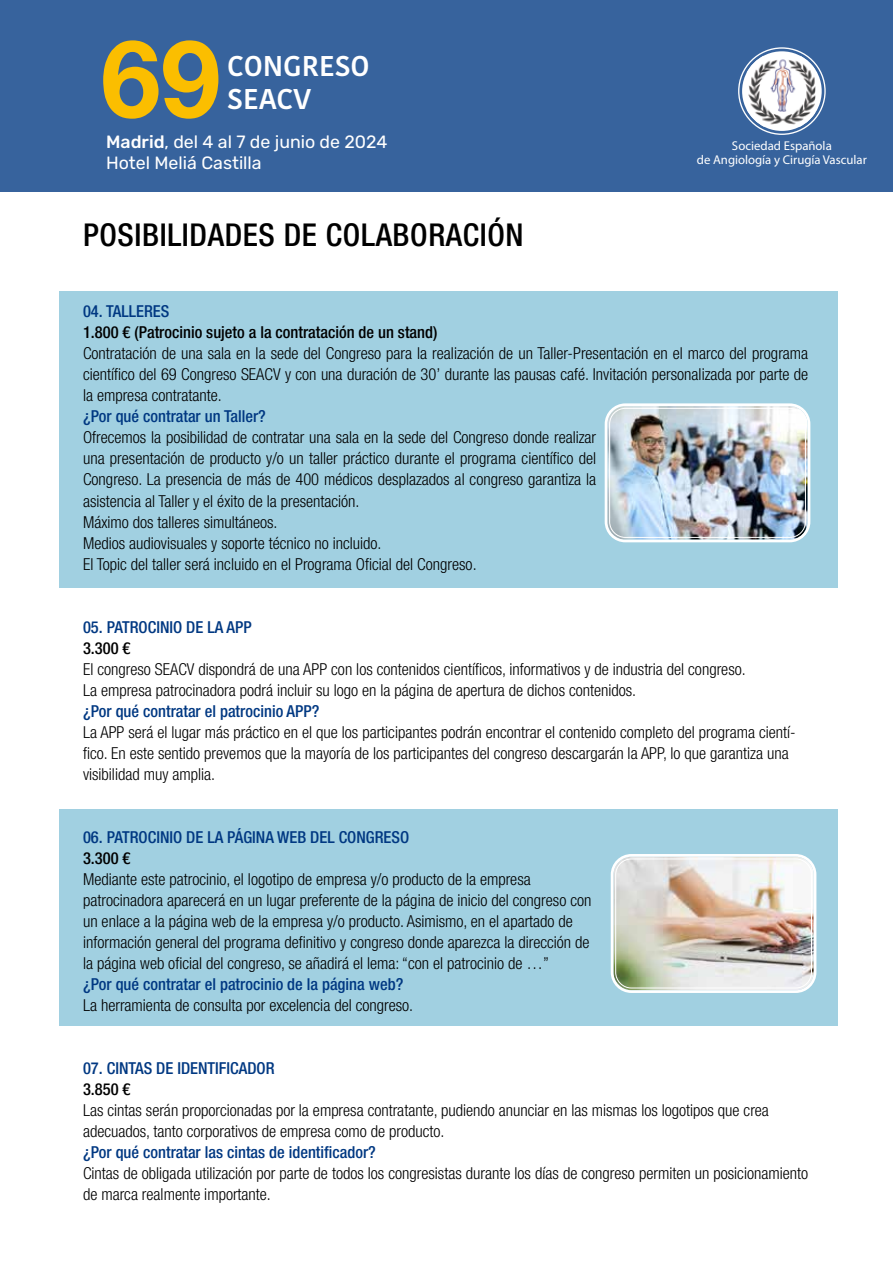
<style>
.page{position:relative;width:893px;height:1263px;background:#fff}
.page>*{position:absolute;margin:0;border:0;box-sizing:border-box;transform-origin:0 0}
.t1{font:700 107.7px "Helvetica Neue";color:#fbbe00}
.t2{font:500 condensed 31.5px "Helvetica Neue LT Com";letter-spacing:.02em;color:#000}
.t3{font:600 28.5px/33px "Kohinoor Devanagari";color:#fff}
.t4{font:17.7px/20.2px "Rubik";color:#fff}
.t5{font:300 condensed 16.5px/21px "Helvetica Neue LT Com";color:#000}
.t6{font:500 condensed 16.5px "Helvetica Neue LT Com";color:#003882}
.t7{font:500 condensed 16.5px "Helvetica Neue LT Com";color:#000}
.t8{font:12.75px/14.4px "Myriad Pro";color:#fff;text-align:center}
.s1{font-weight:500}
</style>
<div class="page">
<div style="left:60px;top:291px;width:778px;height:296px;background:#a1d0e1"></div>
<div style="left:60px;top:809px;width:778px;height:217px;background:#a1d0e1"></div>
<img style="left:607px;top:407px;width:201px;height:133px">
<div style="left:605px;top:403px;width:205px;height:139px;border:3px solid #fff;border-radius:19px"></div>
<div style="left:609px;top:408px;width:197px;height:130px;border:1px solid #fff;border-radius:16px"></div>
<img style="left:615px;top:858px;width:199px;height:131px">
<div style="left:611px;top:854px;width:205px;height:139px;border:3px solid #fff;border-radius:19px"></div>
<div style="left:615px;top:858px;width:197px;height:130px;border:1px solid #fff;border-radius:16px"></div>
<div style="left:0;top:0;width:893px;height:192px;background:#37639d"></div>
<svg style="left:742px;top:51px;width:80px;height:80px"></svg>
<img style="left:747px;top:56px;width:68px;height:71px">
<div style="left:745px;top:54px;width:74px;height:74px;border:1px solid #fff;border-radius:50%"></div>
<h1 class="t1" style="left:101px;top:-6px;width:121px">69</h1>
<h3 class="t3" style="left:227px;top:49px;width:144px">CONGRESO<br>SEACV</h3>
<p class="t4" style="left:106px;top:133px;width:283px"><span class="s1">Madrid</span>, del 4 al 7 de junio de 2024<br>Hotel Meliá Castilla</p>
<h2 class="t2" style="left:83px;top:216px;width:442px">POSIBILIDADES DE COLABORACIÓN</h2>
<p class="t8" style="left:697px;top:138px;width:172px">Sociedad Española<br>de Angiología y Cirugía Vascular</p>
<p class="t6" style="left:83px;top:302px;width:88px">04. TALLERES</p>
<p class="t7" style="left:83px;top:323px;width:356px">1.800 € (Patrocinio sujeto a la contratación de un stand)</p>
<p class="t5" style="left:83px;top:343px;width:727px;text-align:justify">Contratación de una sala en la sede del Congreso para la realización de un Taller-Presentación en el marco del programa científico del 69 Congreso SEACV y con una duración de 30’ durante las pausas café. Invitación personalizada por parte de la empresa contratante.</p>
<p class="t6" style="left:83px;top:407px;width:184px">¿Por qué contratar un Taller?</p>
<p class="t5" style="left:83px;top:427px;width:515px">Ofrecemos la posibilidad de contratar una sala en la sede del Congreso donde realizar una presentación de producto y/o un taller práctico durante el programa científico del Congreso. La presencia de más de 400 médicos desplazados al congreso garantiza la asistencia al Taller y el éxito de la presentación.<br>Máximo dos talleres simultáneos.<br>Medios audiovisuales y soporte técnico no incluido.<br>El Topic del taller será incluido en el Programa Oficial del Congreso.</p>
<p class="t6" style="left:83px;top:617px;width:170px">05. PATROCINIO DE LA APP</p>
<p class="t7" style="left:83px;top:638px;width:49px">3.300 €</p>
<p class="t5" style="left:83px;top:658px;width:664px">El congreso SEACV dispondrá de una APP con los contenidos científicos, informativos y de industria del congreso.<br>La empresa patrocinadora podrá incluir su logo en la página de apertura de dichos contenidos.</p>
<p class="t6" style="left:83px;top:701px;width:238px">¿Por qué contratar el patrocinio APP?</p>
<p class="t5" style="left:83px;top:721px;width:714px">La APP será el lugar más práctico en el que los participantes podrán encontrar el contenido completo del programa cientí&shy;fico. En este sentido prevemos que la mayoría de los participantes del congreso descargarán la APP, lo que garantiza una visibilidad muy amplia.</p>
<p class="t6" style="left:83px;top:827px;width:328px">06. PATROCINIO DE LA PÁGINA WEB DEL CONGRESO</p>
<p class="t7" style="left:83px;top:848px;width:49px">3.300 €</p>
<p class="t5" style="left:83px;top:868px;width:510px">Mediante este patrocinio, el logotipo de empresa y/o producto de la empresa patrocinadora aparecerá en un lugar preferente de la página de inicio del congreso con un enlace a la página web de la empresa y/o producto. Asimismo, en el apartado de información general del programa definitivo y congreso donde aparezca la dirección de la página web oficial del congreso, se añadirá el lema: “con el patrocinio de …”</p>
<p class="t6" style="left:83px;top:974px;width:322px">¿Por qué contratar el patrocinio de la página web?</p>
<p class="t5" style="left:83px;top:994px;width:332px">La herramienta de consulta por excelencia del congreso.</p>
<p class="t6" style="left:83px;top:1058px;width:193px">07. CINTAS DE IDENTIFICADOR</p>
<p class="t7" style="left:83px;top:1079px;width:49px">3.850 €</p>
<p class="t5" style="left:83px;top:1099px;width:687px">Las cintas serán proporcionadas por la empresa contratante, pudiendo anunciar en las mismas los logotipos que crea adecuados, tanto corporativos de empresa como de producto.</p>
<p class="t6" style="left:83px;top:1142px;width:294px">¿Por qué contratar las cintas de identificador?</p>
<p class="t5" style="left:83px;top:1162px;width:727px">Cintas de obligada utilización por parte de todos los congresistas durante los días de congreso permiten un posicionamiento de marca realmente importante.</p>
</div>
